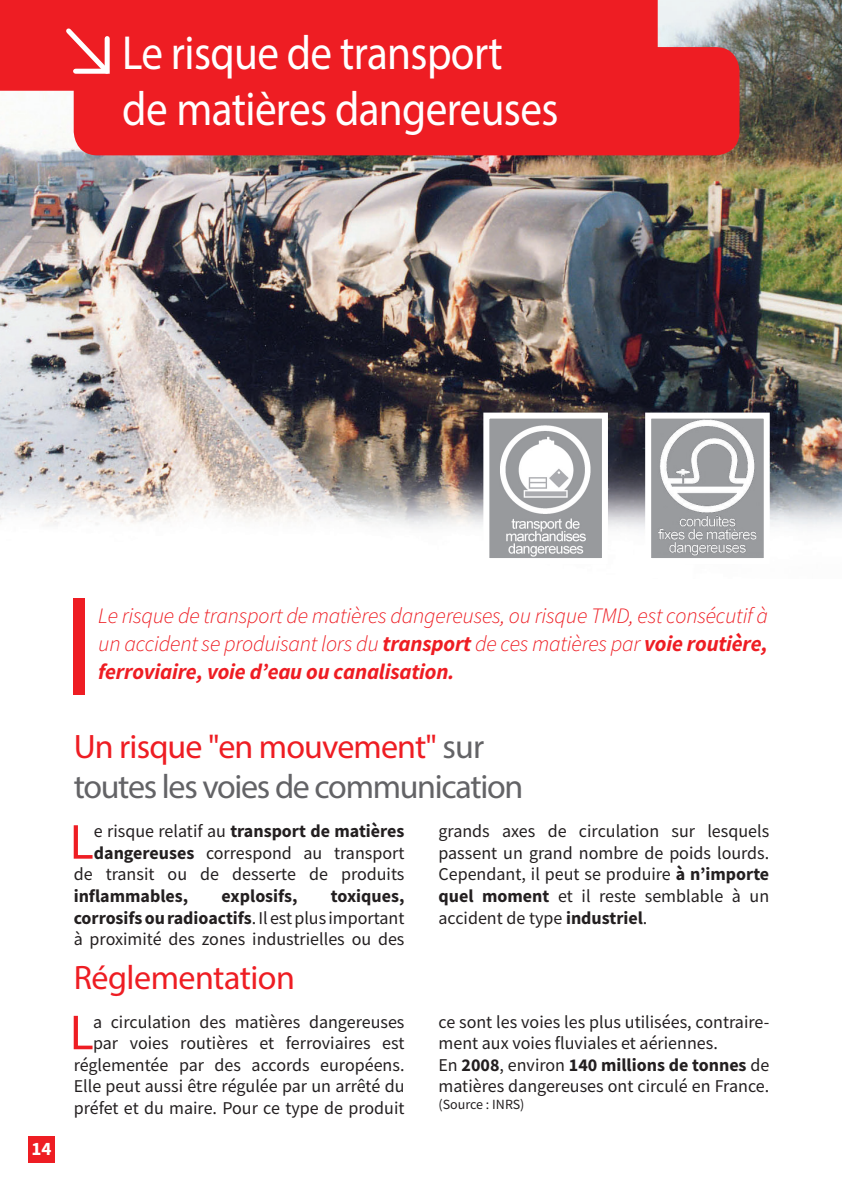
<style>
.page{position:relative;width:842px;height:1191px;background:#fff}
.page>*{position:absolute;margin:0;border:0;box-sizing:border-box;transform-origin:0 0}
.t1{font:51px "Source Sans Pro";color:#ee1d23}
.t2{font:48px/56px "Myriad Pro";letter-spacing:-.015em;color:#fff;scale:.9 1}
.t3{font:34px/40.8px "Myriad Pro";letter-spacing:-.04em;color:#636366}
.t4{font:34px "Myriad Pro";letter-spacing:-.015em;color:#ee1d23}
.t5{font:italic 300 22px/28px "Source Sans Pro";letter-spacing:-.01em;color:#ee1d23;text-align:justify}
.t6{font:700 19px "Source Sans Pro";color:#fff}
.t7{font:18px/21.6px "Source Sans Pro";color:#231f20;text-align:right}
.t8{font:700 18px "Source Sans Pro";color:#231f20}
.t9{font:14px "Source Sans Pro";color:#231f20}
.s1{font-weight:700}
.s2{color:#ee1d23}
</style>
<div class="page">
<div style="left:28px;top:1136px;width:27px;height:26px;background:#ee1d23"></div>
<img style="left:0;top:0;width:842px;height:529px">
<img style="left:652px;top:419px;width:111px;height:138px">
<div style="left:645px;top:412px;width:125px;height:152px;border:6px solid #fff"></div>
<img style="left:490px;top:419px;width:111px;height:138px">
<div style="left:483px;top:412px;width:125px;height:152px;border:6px solid #fff"></div>
<div style="left:0;top:0;width:658px;height:91px;background:#ee1d23"></div>
<div style="left:74px;top:47px;width:665px;height:108px;background:#ee1d23;border-radius:24px"></div>
<svg style="left:61px;top:24px;width:53px;height:54px"></svg>
<div style="left:74px;top:598px;width:11px;height:96px;background:#ee1d23"></div>
<h2 class="t2" style="left:122px;top:24px;width:486px">Le risque de transport de matières dangereuses</h2>
<p class="t6" style="left:31px;top:1136px;width:22px">14</p>
<p class="t5" style="left:98px;top:602px;width:671px">Le risque de transport de matières dangereuses, ou risque TMD, est consécutif à un accident se produisant lors du <span class="s1">transport</span> de ces matières par <span class="s1">voie routière, ferroviaire, voie d’eau ou canalisation.</span></p>
<h3 class="t3" style="left:74px;top:725px;width:451px"><span class="s2">Un risque "en mouvement"</span> sur toutes les voies de communication</h3>
<h1 class="t1" style="left:69px;top:809px;width:26px">L</h1>
<p class="t7" style="left:74px;top:820px;width:332px">e risque relatif au <span class="s1">transport de matières dangereuses</span> correspond au transport de transit ou de desserte de produits</p>
<p class="t8" style="left:74px;top:883px;width:116px">inflammables,</p>
<p class="t8" style="left:222px;top:883px;width:77px">explosifs,</p>
<p class="t7" style="left:438px;top:820px;width:332px;text-align:justify">grands axes de circulation sur lesquels passent un grand nombre de poids lourds.<br>Cependant, il peut se produire <span class="s1">à n’importe quel moment</span> et il reste semblable à un accident de type <span class="s1">industriel</span>.</p>
<p class="t7" style="left:74px;top:885px;width:332px;text-align:justify;text-indent:257px"><span class="s1">toxiques, corrosifs ou radioactifs</span>. Il est plus important à proximité des zones industrielles ou des</p>
<h3 class="t4" style="left:74px;top:956px;width:223px">Réglementation</h3>
<h1 class="t1" style="left:69px;top:999px;width:26px">L</h1>
<p class="t7" style="left:74px;top:1010px;width:332px">a circulation des matières dangereuses par voies routières et ferroviaires est réglementée par des accords européens.<br>Elle peut aussi être régulée par un arrêté du préfet et du maire. Pour ce type de produit</p>
<p class="t7" style="left:438px;top:1010px;width:332px;text-align:left">ce sont les voies les plus utilisées, contraire&shy;ment aux voies fluviales et aériennes.<br>En <span class="s1">2008</span>, environ <span class="s1">140 millions de tonnes</span> de matières dangereuses ont circulé en France.</p>
<p class="t9" style="left:438px;top:1095px;width:87px">(Source : INRS)</p>
</div>
